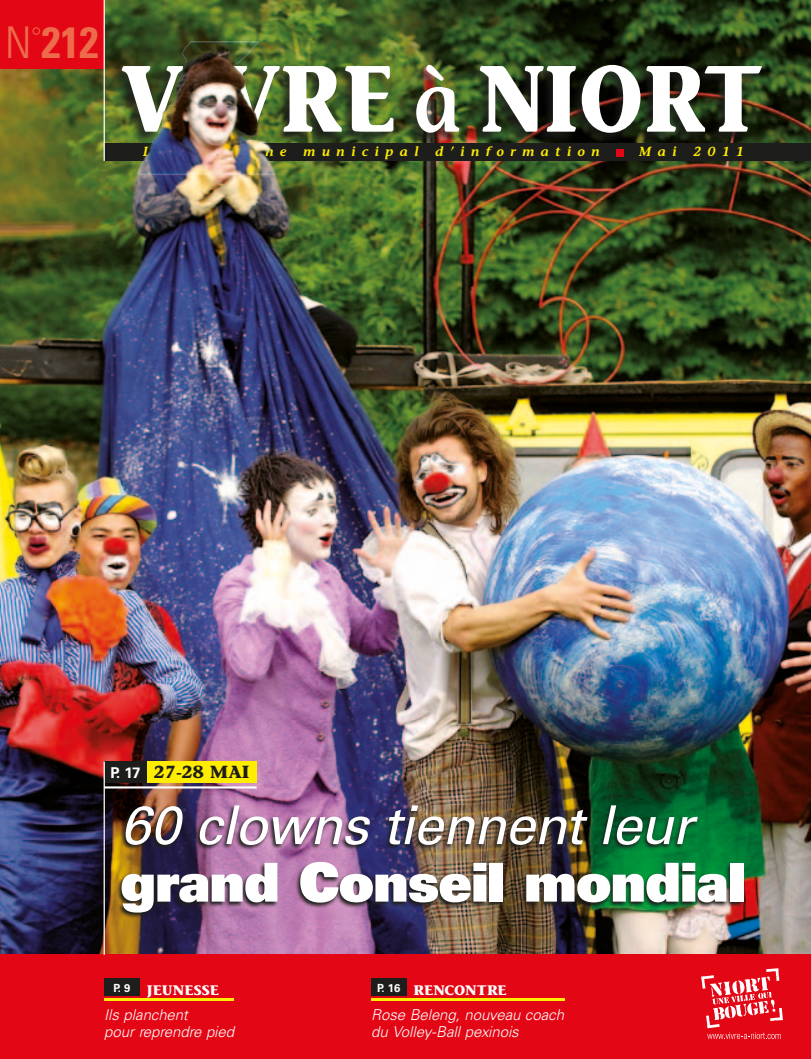
<style>
.page{position:relative;width:811px;height:1059px;background:#fff}
.page>*{position:absolute;margin:0;border:0;box-sizing:border-box;transform-origin:0 0}
.t1{font:700 93.75px "Stone Informal";color:#fff;scale:.85 1}
.t2{font:italic 53.75px "Univers";letter-spacing:-.025em;color:#fff}
.t3{font:900 53.75px "Univers";letter-spacing:-.015em;color:#fff}
.t4{font:700 condensed 43.75px "Univers";color:#ed6a4b}
.t5{font:700 17.5px "Stone Informal";color:#1d1d1b}
.t6{font:italic 300 15px/17.5px "Univers";letter-spacing:-.005em;color:#fff}
.t7{font:700 13.75px "Stone Informal";letter-spacing:.005em;color:#fff}
.t8{font:italic 600 13.25px "Stone Informal";letter-spacing:.475em;color:#ffed00}
.s1{font-weight:300}
.s2{font-weight:600;font-size:87.5px}
.s3{font-family:"Univers";font-size:15px;color:#fff}
</style>
<div class="page">
<img style="left:0;top:0;width:811px;height:955px">
<div style="left:0;top:0;width:104px;height:69px;background:#e30614"></div>
<div style="left:111px;top:64px;width:650px;height:80px;background:#1d1d1b;opacity:.75"></div>
<svg style="left:105px;top:143px;width:706px;height:18px;background:#2e2c2b"></svg>
<div style="left:617px;top:149px;width:7px;height:7px;background:#e30614"></div>
<hr style="left:104px;top:0;width:1px;height:161px;background:#fff">
<div style="left:0;top:955px;width:811px;height:104px;background:#e30614"></div>
<hr style="left:104px;top:786px;width:153px;height:2px;background:#fff">
<div style="left:147px;top:761px;width:110px;height:22px;background:#ffed00"></div>
<div style="left:104px;top:761px;width:43px;height:22px;background:#1d1d1b"></div>
<hr style="left:104px;top:761px;width:1px;height:194px;background:#fff">
<img style="left:116px;top:804px;width:628px;height:114px">
<svg style="left:701px;top:968px;width:82px;height:71px"></svg>
<div style="left:371px;top:978px;width:35px;height:18px;background:#1d1d1b"></div>
<hr style="left:371px;top:999px;width:193px;height:2px;background:#ffee04">
<div style="left:104px;top:978px;width:36px;height:18px;background:#1d1d1b"></div>
<hr style="left:104px;top:999px;width:130px;height:2px;background:#ffee04">
<h3 class="t4" style="left:5px;top:15px;width:95px"><span class="s1">N</span><sup>°</sup>212</h3>
<h1 class="t1" style="left:121px;top:41px;width:755px">VIVRE <span class="s2">à</span> NIORT</h1>
<p class="t8" style="left:143px;top:144px;width:22px">L e</p>
<p class="t8" style="left:303px;top:144px;width:117px">municipal</p>
<p class="t8" style="left:435px;top:144px;width:166px">d’information</p>
<p class="t8" style="left:639px;top:144px;width:39px">Mai</p>
<p class="t8" style="left:694px;top:144px;width:52px">2011</p>
<p class="t5" style="left:110px;top:761px;width:139px"><span class="s3">P. 17</span> 27-28 MAI</p>
<h2 class="t2" style="left:120px;top:793px;width:574px">60 clowns tiennent leur</h2>
<h2 class="t3" style="left:120px;top:847px;width:626px">grand Conseil mondial</h2>
<p class="t7" style="left:114px;top:982px;width:107px"><sup>P.</sup> <sup>9</sup> JEUNESSE</p>
<p class="t6" style="left:104px;top:1006px;width:131px">Ils planchent<br>pour reprendre pied</p>
<p class="t7" style="left:377px;top:982px;width:131px"><sup>P.</sup> <sup>16</sup> RENCONTRE</p>
<p class="t6" style="left:371px;top:1006px;width:195px">Rose Beleng, nouveau coach du Volley-Ball pexinois</p>
</div>
